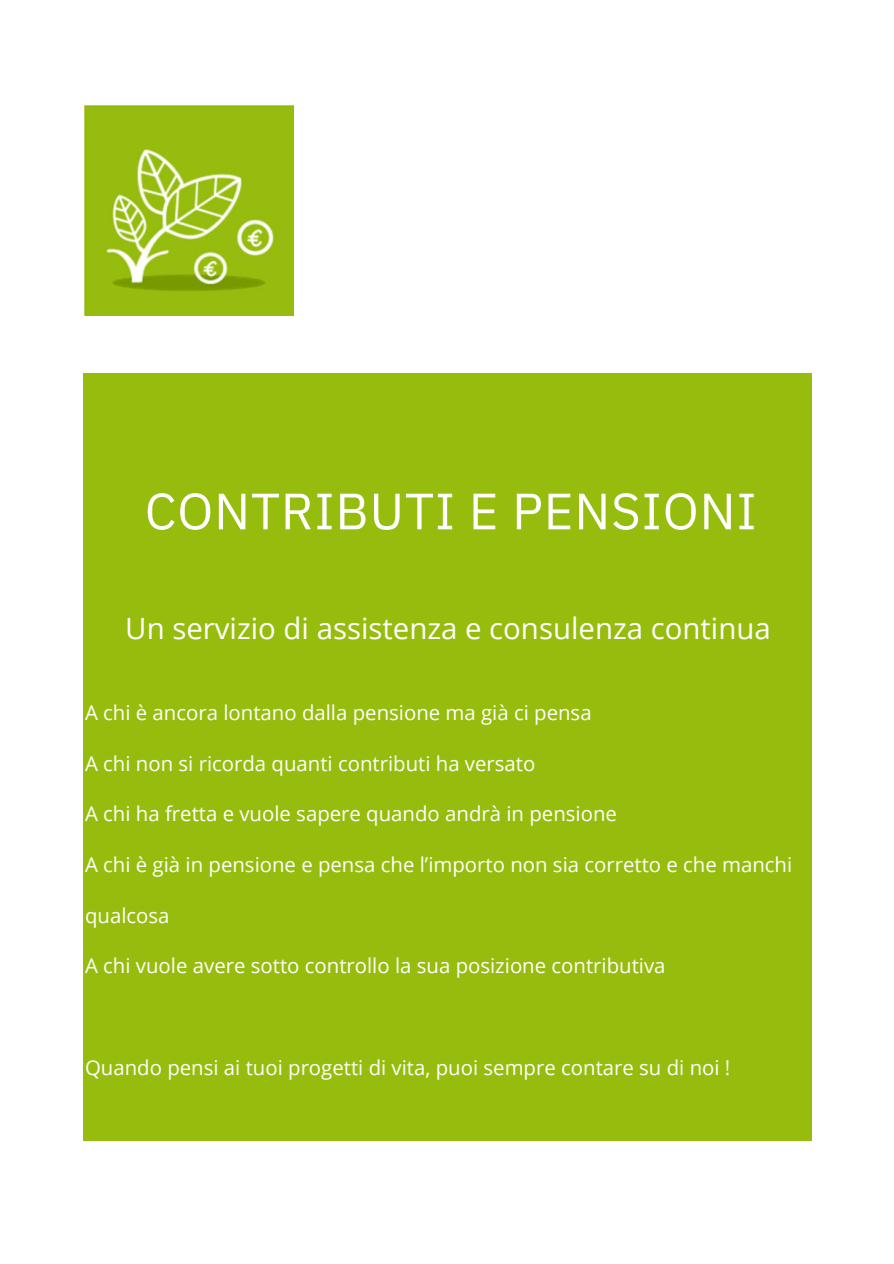
<style>
.page{position:relative;width:894px;height:1264px;background:#fff}
.page>*{position:absolute;margin:0;border:0;box-sizing:border-box;transform-origin:0 0}
.t1{font:51px "IBM Plex Sans";letter-spacing:.015em;color:#fff}
.t2{font:29.4px "Open Sans";color:#fff}
.t3{font:20.4px "Open Sans";color:#fff}
</style>
<div class="page">
<div style="left:83px;top:373px;width:728px;height:118px;background:#96bd0d"></div>
<div style="left:83px;top:491px;width:728px;height:117px;background:#96bd0d"></div>
<div style="left:83px;top:608px;width:728px;height:91px;background:#96bd0d"></div>
<div style="left:83px;top:699px;width:728px;height:55px;background:#96bd0d"></div>
<div style="left:83px;top:754px;width:728px;height:55px;background:#96bd0d"></div>
<div style="left:83px;top:809px;width:728px;height:56px;background:#96bd0d"></div>
<div style="left:83px;top:865px;width:728px;height:55px;background:#96bd0d"></div>
<div style="left:83px;top:920px;width:728px;height:55px;background:#96bd0d"></div>
<div style="left:83px;top:975px;width:728px;height:55px;background:#96bd0d"></div>
<div style="left:83px;top:1030px;width:728px;height:55px;background:#96bd0d"></div>
<div style="left:83px;top:1085px;width:728px;height:55px;background:#96bd0d"></div>
<img style="left:85px;top:106px;width:209px;height:209px">
<p class="t1" style="left:145px;top:477px;width:613px">CONTRIBUTI E PENSIONI</p>
<p class="t2" style="left:125px;top:607px;width:646px">Un servizio di assistenza e consulenza continua</p>
<p class="t3" style="left:85px;top:698px;width:508px">A chi è ancora lontano dalla pensione ma già ci pensa</p>
<p class="t3" style="left:85px;top:749px;width:451px">A chi non si ricorda quanti contributi ha versato</p>
<p class="t3" style="left:85px;top:799px;width:533px">A chi ha fretta e vuole sapere quando andrà in pensione</p>
<p class="t3" style="left:85px;top:850px;width:708px">A chi è già in pensione e pensa che l’importo non sia corretto e che manchi</p>
<p class="t3" style="left:85px;top:901px;width:86px">qualcosa</p>
<p class="t3" style="left:85px;top:951px;width:581px">A chi vuole avere sotto controllo la sua posizione contributiva</p>
<p class="t3" style="left:85px;top:1053px;width:646px">Quando pensi ai tuoi progetti di vita, puoi sempre contare su di noi !</p>
</div>
